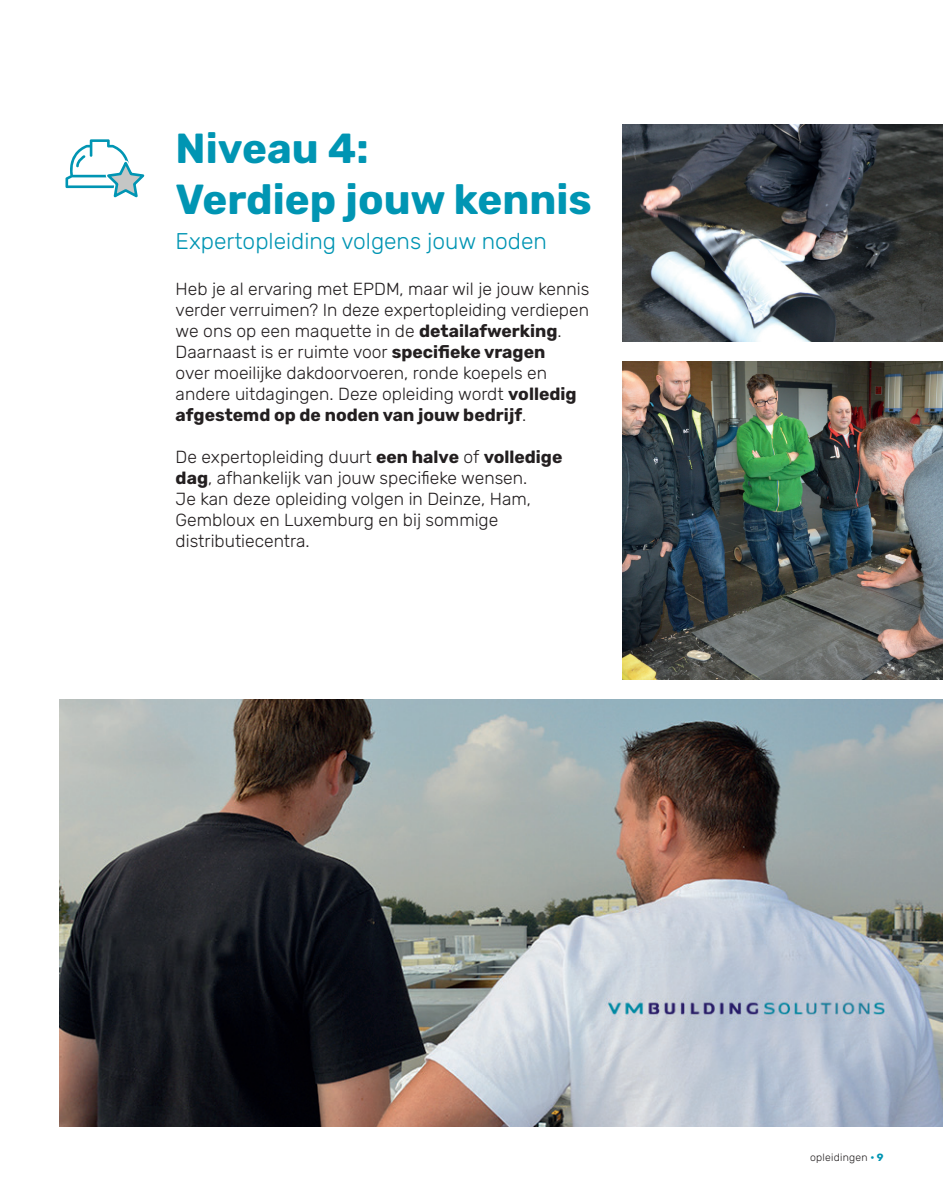
<style>
.page{position:relative;width:943px;height:1191px;background:#fff}
.page>*{position:absolute;margin:0;border:0;box-sizing:border-box;transform-origin:0 0}
.t1{font:700 42px/50.4px "Rubik";color:#0095b3}
.t2{font:300 22.75px "Rubik";color:#0095b3}
.t3{font:300 17.5px/21px "Rubik";color:#231f20}
.t4{font:300 10.5px "Rubik";letter-spacing:.025em;color:#231f20}
.s1{font-weight:700}
.s2{font-weight:700;color:#0095b3}
</style>
<div class="page">
<img style="left:622px;top:124px;width:321px;height:217px">
<img style="left:60px;top:699px;width:883px;height:427px">
<img style="left:622px;top:362px;width:321px;height:317px">
<svg style="left:65px;top:139px;width:80px;height:59px"></svg>
<h1 class="t1" style="left:176px;top:125px;width:417px">Niveau 4:<br>Verdiep jouw kennis</h1>
<h2 class="t2" style="left:176px;top:228px;width:373px">Expertopleiding volgens jouw noden</h2>
<p class="t3" style="left:176px;top:278px;width:415px">Heb je al ervaring met EPDM, maar wil je jouw kennis verder verruimen? In deze expertopleiding verdiepen we ons op een maquette in de <span class="s1">detailafwerking</span>.<br>Daarnaast is er ruimte voor <span class="s1">specifieke vragen<br></span>over moeilijke dakdoorvoeren, ronde koepels en andere uitdagingen. Deze opleiding wordt <span class="s1">volledig afgestemd op de noden van jouw bedrijf</span>.</p>
<p class="t3" style="left:176px;top:446px;width:388px">De expertopleiding duurt <span class="s1">een halve</span> of <span class="s1">volledige dag</span>, afhankelijk van jouw specifieke wensen.<br>Je kan deze opleiding volgen in Deinze, Ham, Gembloux en Luxemburg en bij sommige distributiecentra.</p>
<p class="t4" style="left:810px;top:1151px;width:75px">opleidingen <span class="s2">• 9</span></p>
</div>
